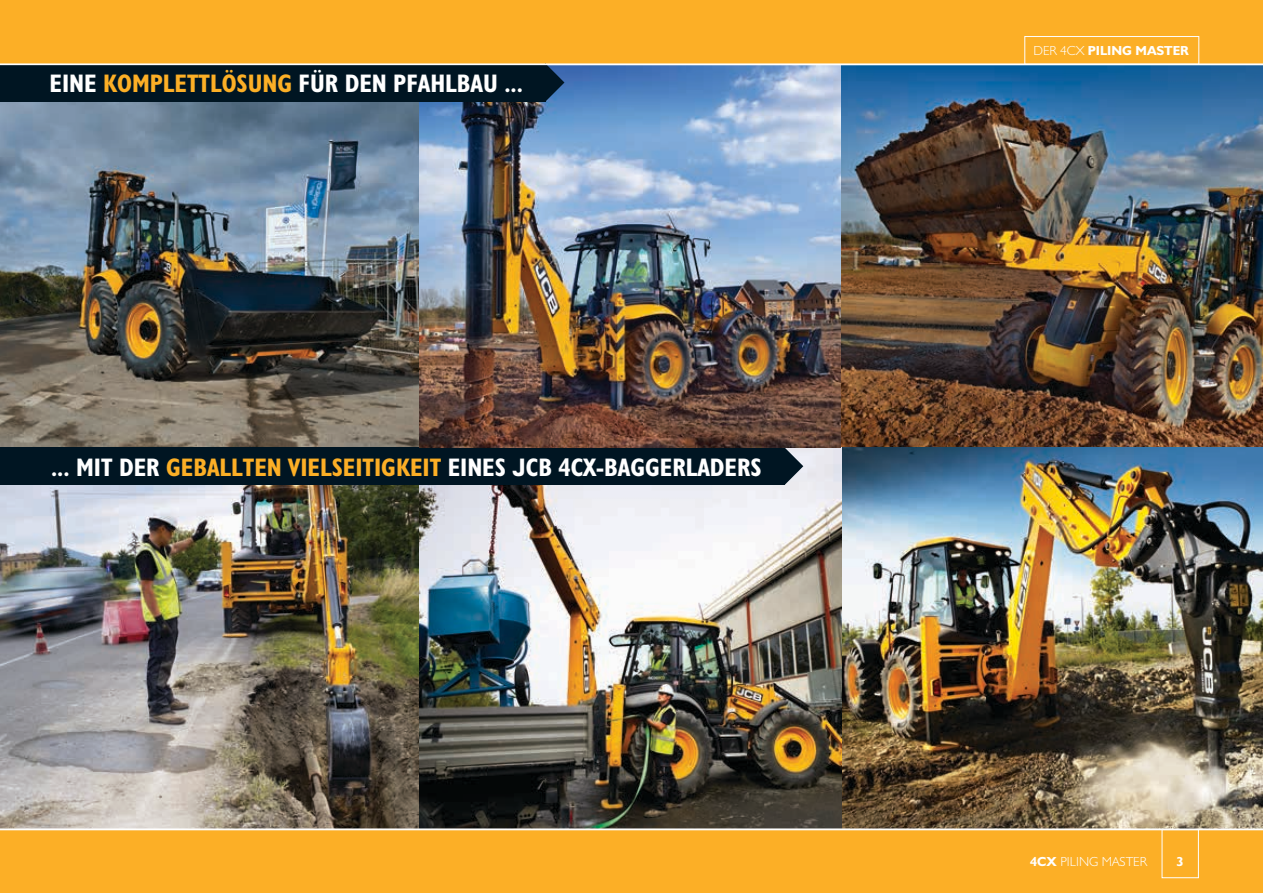
<style>
.page{position:relative;width:1263px;height:893px;background:#fff}
.page>*{position:absolute;margin:0;border:0;box-sizing:border-box;transform-origin:0 0}
.t1{font:25.5px "JCB Bold Condensed";color:#fff}
.t2{font:13.2px "JCB Bold";color:#fff}
.t3{font:13.2px "JCB Light";color:#fff}
.t4{font:700 13.2px "JCB Euro";color:#fff}
.s1{color:#fcaf26}
.s2{font-family:"JCB Light"}
.s3{font-family:"JCB Bold"}
</style>
<div class="page">
<img style="left:0;top:102px;width:419px;height:345px">
<img style="left:841px;top:65px;width:422px;height:764px">
<img style="left:0;top:485px;width:419px;height:344px">
<img style="left:419px;top:65px;width:422px;height:764px">
<div style="left:0;top:829px;width:1263px;height:64px;background:#fcaf26"></div>
<div style="left:1162px;top:829px;width:37px;height:49px;border:1px solid #fff"></div>
<hr style="left:0;top:829px;width:1263px;height:1px;background:#fff">
<div style="left:0;top:0;width:1263px;height:64px;background:#fcaf26"></div>
<svg style="left:784px;top:447px;width:19px;height:38px"></svg>
<div style="left:0;top:447px;width:784px;height:38px;background:#001522"></div>
<svg style="left:526px;top:63px;width:38px;height:39px"></svg>
<div style="left:0;top:64px;width:545px;height:38px;background:#001522"></div>
<hr style="left:0;top:64px;width:1263px;height:1px;background:#fff">
<div style="left:1024px;top:36px;width:175px;height:29px;border:1px solid #fff"></div>
<p class="t1" style="left:50px;top:68px;width:475px">EINE <span class="s1">KOMPLETTLÖSUNG</span> FÜR DEN PFAHLBAU ...</p>
<p class="t1" style="left:51px;top:451px;width:712px">... MIT DER <span class="s1">GEBALLTEN VIELSEITIGKEIT</span> EINES JCB 4CX-BAGGERLADERS</p>
<p class="t2" style="left:1033px;top:43px;width:157px"><span class="s2">DER 4CX</span> PILING MASTER</p>
<p class="t3" style="left:1030px;top:853px;width:118px"><span class="s3">4CX</span> PILING MASTER</p>
<p class="t4" style="left:1176px;top:853px;width:9px">3</p>
</div>
